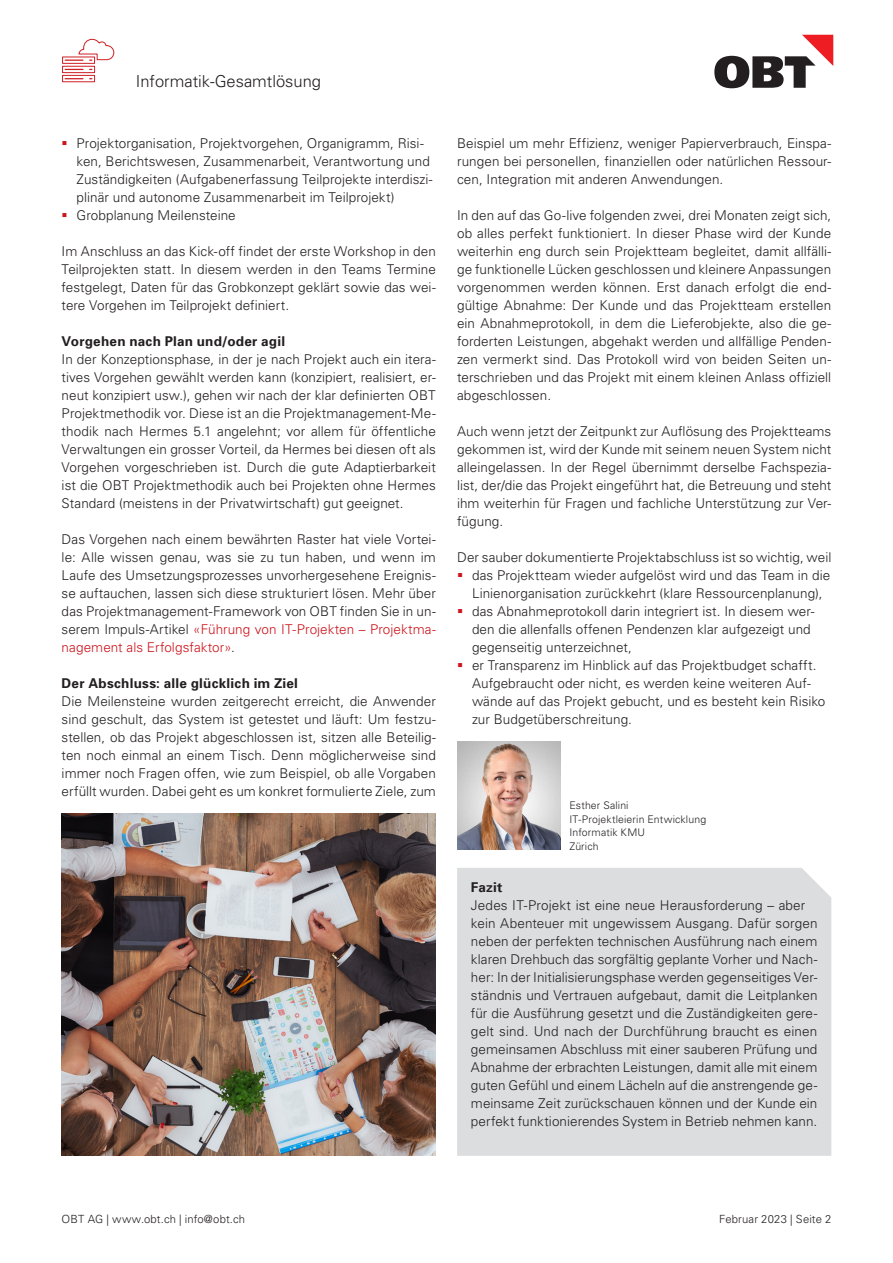
<style>
.page{position:relative;width:893px;height:1263px;background:#fff}
.page>*{position:absolute;margin:0;border:0;box-sizing:border-box;transform-origin:0 0}
.t1{font:300 16.5px "Univers";color:#231f20}
.Lauftext{font:300 13.5px/18px "Univers";letter-spacing:.005em;color:#231f20;text-align:justify}
.Fazit{font:300 13.5px/18px "Univers";letter-spacing:.005em;color:#231f20}
.Untertitel{font:700 13.5px "Univers";letter-spacing:.02em;color:#231f20}
.t2{font:300 11.25px "Univers";letter-spacing:.015em;color:#231f20}
.Autor{font:300 10.5px "Univers";letter-spacing:.015em;color:#231f20}
.s1{color:#cd151d}
</style>
<div class="page">
<div style="left:62px;top:75px;width:33px;height:7px;border:1px solid #cf2026"></div>
<div style="left:62px;top:66px;width:33px;height:7px;border:1px solid #cf2026"></div>
<div style="left:62px;top:57px;width:33px;height:7px;border:1px solid #cf2026"></div>
<svg style="left:65px;top:38px;width:50px;height:23px"></svg>
<svg style="left:65px;top:69px;width:27px;height:1px"></svg>
<svg style="left:65px;top:78px;width:27px;height:1px"></svg>
<svg style="left:714px;top:35px;width:119px;height:53px"></svg>
<div style="left:457px;top:868px;width:374px;height:288px;background:#dcdddf"></div>
<img style="left:457px;top:742px;width:104px;height:108px">
<img style="left:62px;top:814px;width:374px;height:342px">
<p class="t1" style="left:136px;top:71px;width:187px">Informatik-Gesamtlösung</p>
<p class="Fazit" style="left:77px;top:134px;width:358px">Projektorganisation, Projektvorgehen, Organigramm, Risi&shy;ken, Berichtswesen, Zusammenarbeit, Verantwortung und Zuständigkeiten (Aufgabenerfassung Teilprojekte interdiszi&shy;plinär und autonome Zusammenarbeit im Teilprojekt)</p>
<p class="Fazit" style="left:77px;top:206px;width:161px">Grobplanung Meilensteine</p>
<p class="Lauftext" style="left:62px;top:242px;width:376px">Im Anschluss an das Kick-off findet der erste Workshop in den Teilprojekten statt. In diesem werden in den Teams Termine festgelegt, Daten für das Grobkonzept geklärt sowie das wei&shy;tere Vorgehen im Teilprojekt definiert.</p>
<p class="Untertitel" style="left:62px;top:333px;width:225px">Vorgehen nach Plan und/oder agil</p>
<p class="Lauftext" style="left:62px;top:350px;width:376px">In der Konzeptionsphase, in der je nach Projekt auch ein itera&shy;tives Vorgehen gewählt werden kann (konzipiert, realisiert, er&shy;neut konzipiert usw.), gehen wir nach der klar definierten OBT Projektmethodik vor. Diese ist an die Projektmanagement-Me&shy;thodik nach Hermes 5.1 angelehnt; vor allem für öffentliche Verwaltungen ein grosser Vorteil, da Hermes bei diesen oft als Vorgehen vorgeschrieben ist. Durch die gute Adaptierbarkeit ist die OBT Projektmethodik auch bei Projekten ohne Hermes Standard (meistens in der Privatwirtschaft) gut geeignet.</p>
<p class="Lauftext" style="left:62px;top:530px;width:376px">Das Vorgehen nach einem bewährten Raster hat viele Vortei&shy;le: Alle wissen genau, was sie zu tun haben, und wenn im Laufe des Umsetzungsprozesses unvorhergesehene Ereignis&shy;se auftauchen, lassen sich diese strukturiert lösen. Mehr über das Projektmanagement-Framework von OBT finden Sie in un&shy;serem Impuls-Artikel <span class="s1">«Führung von IT-Projekten – Projektma&shy;nagement als Erfolgsfaktor»</span>.</p>
<p class="Untertitel" style="left:62px;top:675px;width:238px">Der Abschluss: alle glücklich im Ziel</p>
<p class="Lauftext" style="left:62px;top:692px;width:376px">Die Meilensteine wurden zeitgerecht erreicht, die Anwender sind geschult, das System ist getestet und läuft: Um festzu&shy;stellen, ob das Projekt abgeschlossen ist, sitzen alle Beteilig&shy;ten noch einmal an einem Tisch. Denn möglicherweise sind immer noch Fragen offen, wie zum Beispiel, ob alle Vorgaben erfüllt wurden. Dabei geht es um konkret formulierte Ziele, zum</p>
<p class="Lauftext" style="left:457px;top:134px;width:376px">Beispiel um mehr Effizienz, weniger Papierverbrauch, Einspa&shy;rungen bei personellen, finanziellen oder natürlichen Ressour&shy;cen, Integration mit anderen Anwendungen.</p>
<p class="Lauftext" style="left:457px;top:206px;width:376px">In den auf das Go-live folgenden zwei, drei Monaten zeigt sich, ob alles perfekt funktioniert. In dieser Phase wird der Kunde weiterhin eng durch sein Projektteam begleitet, damit allfälli&shy;ge funktionelle Lücken geschlossen und kleinere Anpassungen vorgenommen werden können. Erst danach erfolgt die end&shy;gültige Abnahme: Der Kunde und das Projektteam erstellen ein Abnahmeprotokoll, in dem die Lieferobjekte, also die ge&shy;forderten Leistungen, abgehakt werden und allfällige Penden&shy;zen vermerkt sind. Das Protokoll wird von beiden Seiten un&shy;terschrieben und das Projekt mit einem kleinen Anlass offiziell abgeschlossen.</p>
<p class="Lauftext" style="left:457px;top:422px;width:376px">Auch wenn jetzt der Zeitpunkt zur Auflösung des Projektteams gekommen ist, wird der Kunde mit seinem neuen System nicht alleingelassen. In der Regel übernimmt derselbe Fachspezia&shy;list, der/die das Projekt eingeführt hat, die Betreuung und steht ihm weiterhin für Fragen und fachliche Unterstützung zur Ver&shy;fügung.</p>
<p class="Lauftext" style="left:457px;top:548px;width:376px">Der sauber dokumentierte Projektabschluss ist so wichtig, weil</p>
<p class="Fazit" style="left:472px;top:566px;width:360px">das Projektteam wieder aufgelöst wird und das Team in die<br>Linienorganisation zurückkehrt (klare Ressourcenplanung),</p>
<p class="Fazit" style="left:472px;top:602px;width:344px">das Abnahmeprotokoll darin integriert ist. In diesem wer&shy;den die allenfalls offenen Pendenzen klar aufgezeigt und gegenseitig unterzeichnet,</p>
<p class="Fazit" style="left:472px;top:656px;width:355px">er Transparenz im Hinblick auf das Projektbudget schafft.<br>Aufgebraucht oder nicht, es werden keine weiteren Auf&shy;wände auf das Projekt gebucht, und es besteht kein Risiko zur Budgetüberschreitung.</p>
<p class="Autor" style="left:569px;top:799px;width:61px">Esther Salini</p>
<p class="Autor" style="left:569px;top:813px;width:138px">IT-Projektleierin Entwicklung</p>
<p class="Autor" style="left:569px;top:826px;width:77px">Informatik KMU</p>
<p class="Autor" style="left:569px;top:840px;width:31px">Zürich</p>
<p class="Untertitel" style="left:471px;top:879px;width:33px">Fazit</p>
<p class="Fazit" style="left:471px;top:896px;width:348px">Jedes IT-Projekt ist eine neue Herausforderung – aber kein Abenteuer mit ungewissem Ausgang. Dafür sorgen neben der perfekten technischen Ausführung nach einem klaren Drehbuch das sorgfältig geplante Vorher und Nach&shy;her: In der Initialisierungsphase werden gegenseitiges Ver&shy;ständnis und Vertrauen aufgebaut, damit die Leitplanken für die Ausführung gesetzt und die Zuständigkeiten gere&shy;gelt sind. Und nach der Durchführung braucht es einen gemeinsamen Abschluss mit einer sauberen Prüfung und Abnahme der erbrachten Leistungen, damit alle mit einem guten Gefühl und einem Lächeln auf die anstrengende ge&shy;meinsame Zeit zurückschauen können und der Kunde ein perfekt funktionierendes System in Betrieb nehmen kann.</p>
<p class="t2" style="left:62px;top:1212px;width:185px">OBT AG | www.obt.ch | info@obt.ch</p>
<p class="t2" style="left:719px;top:1212px;width:114px">Februar 2023 | Seite 2</p>
</div>
